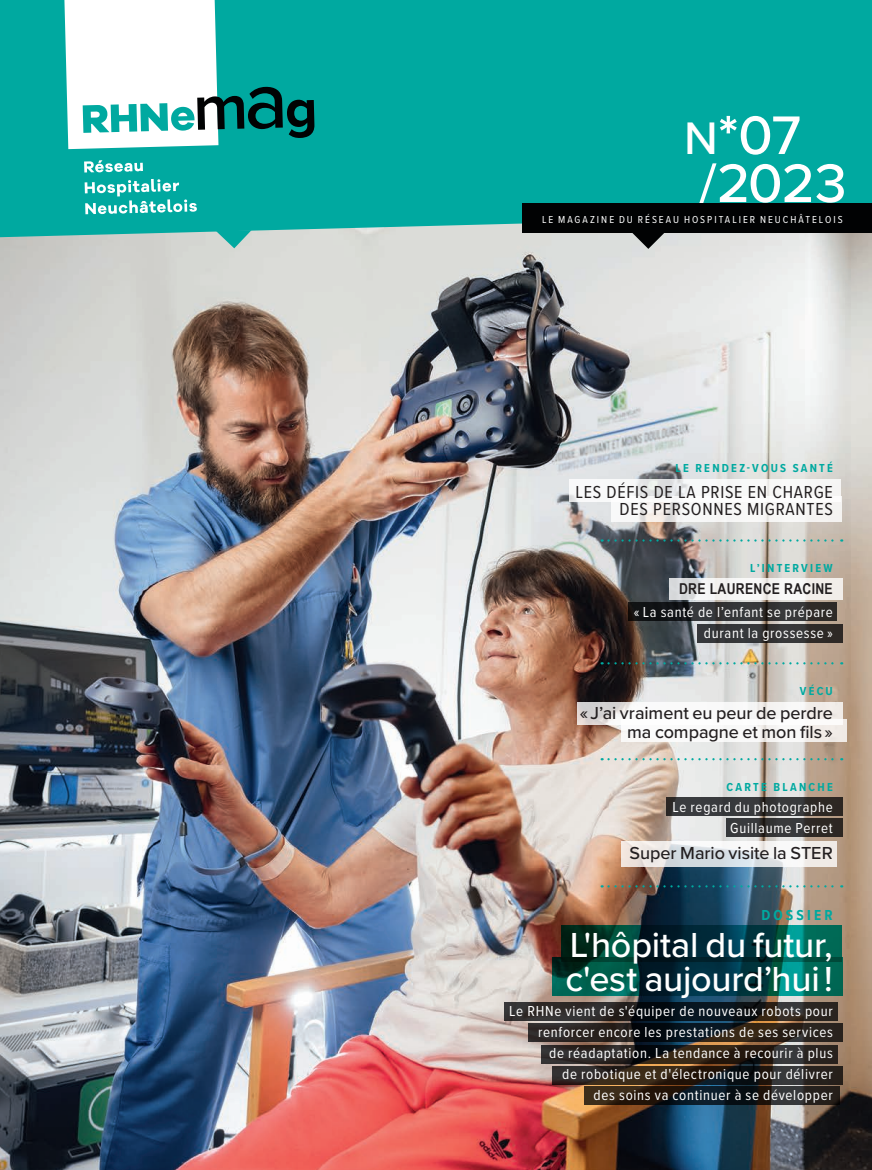
<style>
.page{position:relative;width:872px;height:1170px;background:#fff}
.page>*{position:absolute;margin:0;border:0;box-sizing:border-box;transform-origin:0 0}
.t1{font:500 56.25px/48px "Proxima Nova";letter-spacing:-.02em;color:#fff}
.t2{font:500 36px/33px "Proxima Nova";letter-spacing:-.005em;color:#fff}
.t3{font:500 18px/19.5px "Proxima Nova";color:#231f20;text-align:right}
.t4{font:18px/17.2px "Proxima Nova Cond";letter-spacing:.04em;color:#231f20;text-align:right}
.t5{font:15px/21px "Proxima Nova Cond";letter-spacing:.045em;color:#fff;text-align:right}
.t6{font:700 15px "Arial Narrow";letter-spacing:.02em;color:#231f20}
.t7{font:700 15px "Proxima Nova Cond";color:#00a9a0}
.t8{font:700 12px "Proxima Nova Cond";letter-spacing:.19em;color:#00a9a0}
.t9{font:10.5px "Proxima Nova Cond";letter-spacing:.19em;color:#fff}
.s1{font-size:47.25px}
.s2{font-weight:700}
</style>
<div class="page">
<img style="left:0;top:237px;width:872px;height:932px">
<svg style="left:611px;top:496px;width:231px;height:25px"></svg>
<div style="left:621px;top:719px;width:225px;height:22px;background:linear-gradient(to right,#fcfeff,#f2eeeb)"></div>
<svg style="left:584px;top:1086px;width:255px;height:18px;background:#201e1b"></svg>
<svg style="left:577px;top:702px;width:265px;height:22px"></svg>
<svg style="left:561px;top:924px;width:281px;height:33px;background:#02403f"></svg>
<svg style="left:551px;top:957px;width:291px;height:38px;background:#004846"></svg>
<svg style="left:216px;top:237px;width:35px;height:11px"></svg>
<div style="left:0;top:0;width:872px;height:237px;background:#00a9a0"></div>
<svg style="left:84px;top:160px;width:59px;height:12px"></svg>
<svg style="left:85px;top:179px;width:112px;height:35px"></svg>
<div style="left:523px;top:203px;width:349px;height:30px;background:#010203"></div>
<svg style="left:669px;top:578px;width:173px;height:21px;fill:#f4f2f1"></svg>
<svg style="left:726px;top:817px;width:116px;height:19px;background:#3b3938"></svg>
<svg style="left:666px;top:796px;width:176px;height:19px;background:#3c3c3c"></svg>
<svg style="left:621px;top:840px;width:216px;height:26px"></svg>
<svg style="left:630px;top:233px;width:36px;height:16px"></svg>
<svg style="left:608px;top:885px;width:234px;height:2px"></svg>
<svg style="left:608px;top:662px;width:234px;height:2px"></svg>
<svg style="left:608px;top:758px;width:234px;height:2px"></svg>
<svg style="left:697px;top:623px;width:145px;height:19px;background:#3b3a3a"></svg>
<svg style="left:628px;top:602px;width:209px;height:19px;background:#28292a"></svg>
<svg style="left:608px;top:539px;width:234px;height:2px"></svg>
<svg style="left:569px;top:479px;width:271px;height:22px"></svg>
<svg style="left:542px;top:1044px;width:296px;height:19px;background:#2e2721"></svg>
<svg style="left:505px;top:1001px;width:333px;height:19px;background:#242526"></svg>
<svg style="left:551px;top:1065px;width:291px;height:19px;background:#2f2720"></svg>
<svg style="left:527px;top:1022px;width:315px;height:19px;background:#272321"></svg>
<svg style="left:64px;top:0;width:251px;height:149px"></svg>
<h1 class="t1" style="left:684px;top:109px;width:164px"><span class="s1">N</span><span class="s2">*</span>07 /2023</h1>
<p class="t9" style="left:542px;top:211px;width:190px">LE MAGAZINE du Résea u Hospi talier</p>
<p class="t9" style="left:760px;top:211px;width:83px">NEU CHÂTELOIS</p>
<p class="t8" style="left:675px;top:459px;width:159px">LE RENDEZ-VOUS SANTÉ</p>
<p class="t4" style="left:575px;top:482px;width:259px">LES DÉFIS DE LA PRISE EN CHARGE<br>DES PERSONNES MIGRANTES</p>
<p class="t8" style="left:750px;top:559px;width:84px">L’INTERVIEW</p>
<p class="t6" style="left:679px;top:577px;width:155px">DRE LAURENCE RACINE</p>
<p class="t5" style="left:634px;top:600px;width:200px">« La santé de l’enfant se prépare durant la grossesse »</p>
<p class="t8" style="left:799px;top:682px;width:34px">VÉCU</p>
<p class="t3" style="left:580px;top:702px;width:254px">« J’ai vraiment eu peur de perdre ma compagne et mon fils »</p>
<p class="t8" style="left:726px;top:777px;width:108px">CARTE BLANCHE</p>
<p class="t5" style="left:672px;top:795px;width:162px">Le regard du photographe<br>Guillaume Perret</p>
<p class="t3" style="left:629px;top:842px;width:205px">Super Mario visite la STER</p>
<p class="t7" style="left:761px;top:904px;width:11px">DOSSIER</p>
<h2 class="t2" style="left:565px;top:927px;width:269px">L'hôpital du futur, c'est aujourd’hui !</h2>
<p class="t5" style="left:509px;top:999px;width:325px">Le RHNe vient de s'équiper de nouveaux robots pour renforcer encore les prestations de ses services<br>de réadaptation. La tendance à recourir à plus<br>de robotique et d'électronique pour délivrer<br>des soins va continuer à se développer</p>
</div>
